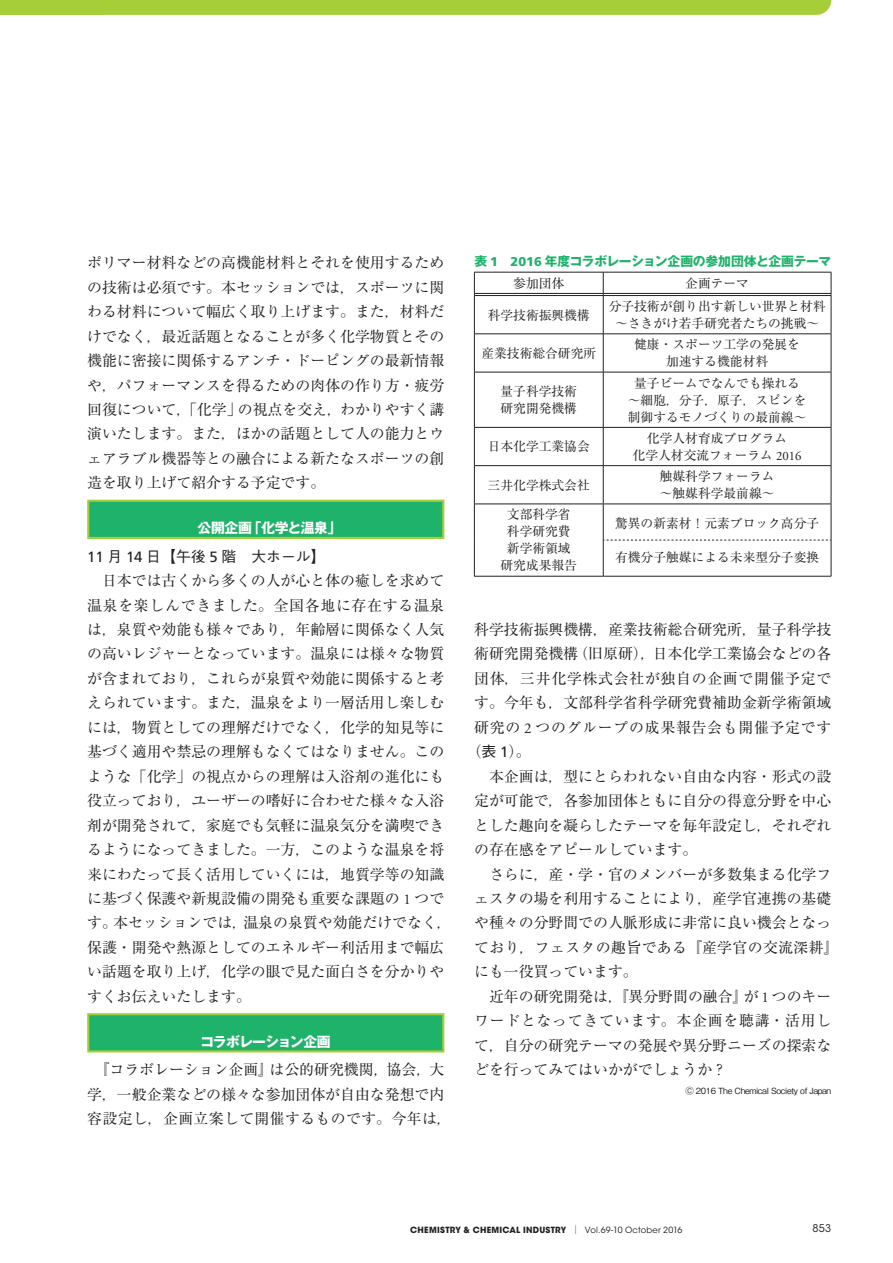
<style>
.page{position:relative;width:893px;height:1263px;background:#fff}
.page>*{position:absolute;margin:0;border:0;box-sizing:border-box;transform-origin:0 0}
.t1{font:14.85px/24.5px "Ryumin Pr 6";color:#231f20}
.t2{font:14.85px "Ryumin Pr 6";letter-spacing:.05em;color:#231f20}
.t3{font:14.85px "Ryumin Pr 6";letter-spacing:.025em;color:#231f20}
.t4{font:500 14.85px "Gothic BBB Pr 6";color:#231f20}
.t5{font:700 13.8px "Gothic MB101 Pr 6";letter-spacing:-.04em;color:#fff}
.t6{font:700 13.8px "Gothic MB101 Pr 6";letter-spacing:-.065em;color:#fff}
.t7{font:12.75px/17px "Ryumin Pr 6";color:#231f20;text-align:center}
.t8{font:700 12.75px "Gothic MB101 Pr 6";letter-spacing:-.025em;color:#1eb26a}
.t9{font:10.65px "ITC Avant Garde Std";color:#231f20}
.t10{font:700 8.55px "ITC Avant Garde Std";letter-spacing:.035em;color:#231f20}
.t11{font:500 8.55px "Gothic BBB Pr 6";letter-spacing:-.04em;color:#231f20}
.s1{font-family:"Frutiger LT Std";font-weight:400}
.s2{font-family:"Adobe Garamond Pro"}
.s3{font-family:"Frutiger LT Std";font-weight:900}
.s4{font-family:"Gothic BBB Pr 6";font-weight:500}
.s5{font-family:"Frutiger LT Std"}
.s6{font-family:"Ryumin Pr 6";font-weight:400}
.s7{font-weight:400}
</style>
<div class="page">
<svg style="left:102px;top:0;width:729px;height:15px;background:#a7ce3b"></svg>
<div style="left:0;top:0;width:102px;height:15px;background:#a6ce39"></div>
<div style="left:88px;top:501px;width:355px;height:37px;background:#1eb26a"></div>
<hr style="left:87px;top:500px;width:357px;height:2px;background:#a6ce39">
<hr style="left:87px;top:502px;width:2px;height:35px;background:#a6ce39">
<hr style="left:442px;top:502px;width:2px;height:35px;background:#a6ce39">
<hr style="left:87px;top:537px;width:357px;height:2px;background:#a6ce39">
<div style="left:88px;top:1014px;width:355px;height:37px;background:#1eb26a"></div>
<hr style="left:87px;top:1013px;width:357px;height:2px;background:#a6ce39">
<hr style="left:87px;top:1015px;width:2px;height:35px;background:#a6ce39">
<hr style="left:442px;top:1015px;width:2px;height:35px;background:#a6ce39">
<hr style="left:87px;top:1050px;width:357px;height:2px;background:#a6ce39">
<hr style="left:474px;top:293px;width:129px;height:1px;background:#231f20">
<hr style="left:603px;top:293px;width:228px;height:1px;background:#231f20">
<svg style="left:603px;top:273px;width:1px;height:22px"></svg>
<hr style="left:474px;top:295px;width:129px;height:1px;background:#231f20">
<hr style="left:603px;top:295px;width:228px;height:1px;background:#231f20">
<hr style="left:603px;top:296px;width:1px;height:38px;background:#231f20">
<hr style="left:474px;top:334px;width:129px;height:1px;background:#231f20">
<hr style="left:603px;top:334px;width:228px;height:1px;background:#231f20">
<hr style="left:603px;top:334px;width:1px;height:38px;background:#231f20">
<hr style="left:474px;top:372px;width:129px;height:1px;background:#231f20">
<hr style="left:603px;top:372px;width:228px;height:1px;background:#231f20">
<hr style="left:603px;top:372px;width:1px;height:55px;background:#231f20">
<hr style="left:474px;top:427px;width:129px;height:1px;background:#231f20">
<hr style="left:603px;top:427px;width:228px;height:1px;background:#231f20">
<hr style="left:603px;top:428px;width:1px;height:37px;background:#231f20">
<hr style="left:474px;top:465px;width:129px;height:1px;background:#231f20">
<hr style="left:603px;top:465px;width:228px;height:1px;background:#231f20">
<hr style="left:603px;top:466px;width:1px;height:38px;background:#231f20">
<hr style="left:603px;top:504px;width:228px;height:1px;background:#231f20">
<svg style="left:474px;top:273px;width:1px;height:22px"></svg>
<svg style="left:831px;top:272px;width:1px;height:23px"></svg>
<hr style="left:474px;top:296px;width:1px;height:38px;background:#231f20">
<hr style="left:831px;top:296px;width:1px;height:38px;background:#231f20">
<hr style="left:474px;top:334px;width:1px;height:38px;background:#231f20">
<hr style="left:831px;top:334px;width:1px;height:38px;background:#231f20">
<hr style="left:474px;top:372px;width:1px;height:55px;background:#231f20">
<hr style="left:831px;top:372px;width:1px;height:55px;background:#231f20">
<hr style="left:474px;top:428px;width:1px;height:37px;background:#231f20">
<hr style="left:831px;top:428px;width:1px;height:37px;background:#231f20">
<hr style="left:474px;top:466px;width:1px;height:38px;background:#231f20">
<hr style="left:831px;top:466px;width:1px;height:38px;background:#231f20">
<hr style="left:831px;top:504px;width:1px;height:36px;background:#231f20">
<hr style="left:831px;top:540px;width:1px;height:36px;background:#231f20">
<hr style="left:603px;top:576px;width:228px;height:1px;background:#231f20">
<hr style="left:474px;top:272px;width:129px;height:1px;background:#231f20">
<hr style="left:603px;top:272px;width:228px;height:1px;background:#231f20">
<hr style="left:474px;top:504px;width:129px;height:1px;background:#231f20">
<hr style="left:474px;top:504px;width:1px;height:36px;background:#231f20">
<hr style="left:603px;top:504px;width:1px;height:36px;background:#231f20">
<hr style="left:474px;top:540px;width:1px;height:36px;background:#231f20">
<hr style="left:603px;top:540px;width:1px;height:36px;background:#231f20">
<hr style="left:474px;top:576px;width:129px;height:1px;background:#231f20">
<svg style="left:603px;top:540px;width:228px;height:1px"></svg>
<p class="t1" style="left:87px;top:250px;width:359px;text-align:justify">ポリマー材料などの高機能材料とそれを使用するための技術は必須です。本セッションでは，スポーツに関わる材料について幅広く取り上げます。また，材料だけでなく，最近話題となることが多く化学物質とその機能に密接に関係するアンチ・ドーピングの最新情報や，パフォーマンスを得るための肉体の作り方・疲労回復について，「化学」の視点を交え，わかりやすく講演いたします。また，ほかの話題として人の能力とウェアラブル機器等との融合による新たなスポーツの創造を取り上げて紹介する予定です。</p>
<p class="t5" style="left:198px;top:516px;width:145px">公開企画「化学と温泉」</p>
<p class="t4" style="left:87px;top:544px;width:240px"><span class="s1">11</span> 月 <span class="s1">14</span> 日【午後 <span class="s1">5</span> 階　大ホール】</p>
<p class="t1" style="left:87px;top:567px;width:366px">　日本では古くから多くの人が心と体の癒しを求めて温泉を楽しんできました。全国各地に存在する温泉は，泉質や効能も様々であり，年齢層に関係なく人気の高いレジャーとなっています。温泉には様々な物質が含まれており，これらが泉質や効能に関係すると考えられています。また，温泉をより一層活用し楽しむには，物質としての理解だけでなく，化学的知見等に基づく適用や禁忌の理解もなくてはなりません。このような「化学」の視点からの理解は入浴剤の進化にも役立っており，ユーザーの嗜好に合わせた様々な入浴剤が開発されて，家庭でも気軽に温泉気分を満喫できるようになってきました。一方，このような温泉を将来にわたって長く活用していくには，地質学等の知識に基づく保護や新規設備の開発も重要な課題の <span class="s2">1</span> つです。本セッションでは，温泉の泉質や効能だけでなく，保護・開発や熱源としてのエネルギー利活用まで幅広い話題を取り上げ，化学の眼で見た面白さを分かりやすくお伝えいたします。</p>
<p class="t6" style="left:200px;top:1030px;width:132px">コラボレーション企画</p>
<p class="t1" style="left:87px;top:1056px;width:366px">　『コラボレーション企画』は公的研究機関，協会，大学，一般企業などの様々な参加団体が自由な発想で内容設定し，企画立案して開催するものです。今年は，</p>
<p class="t8" style="left:474px;top:251px;width:358px">表 <span class="s3">1 2016</span> 年度コラボレーション企画の参加団体と企画テーマ</p>
<p class="t7" style="left:513px;top:274px;width:53px">参加団体</p>
<p class="t7" style="left:685px;top:274px;width:65px">企画テーマ</p>
<p class="t7" style="left:488px;top:306px;width:104px">科学技術振興機構</p>
<p class="t7" style="left:609px;top:297px;width:218px">分子技術が創り出す新しい世界と材料～さきがけ若手研究者たちの挑戦～</p>
<p class="t7" style="left:481px;top:344px;width:116px">産業技術総合研究所</p>
<p class="t7" style="left:634px;top:335px;width:167px">健康・スポーツ工学の発展を加速する機能材料</p>
<p class="t7" style="left:500px;top:382px;width:78px;text-align:left">量子科学技術研究開発機構</p>
<p class="t7" style="left:628px;top:374px;width:180px">量子ビームでなんでも操れる～細胞，分子，原子，スピンを制御するモノづくりの最前線～</p>
<p class="t7" style="left:488px;top:437px;width:104px">日本化学工業協会</p>
<p class="t7" style="left:633px;top:429px;width:171px">化学人材育成プログラム<br>化学人材交流フォーラム <span class="s2">2016</span></p>
<p class="t7" style="left:488px;top:476px;width:104px">三井化学株式会社</p>
<p class="t7" style="left:660px;top:467px;width:116px;text-align:left">触媒科学フォーラム～触媒科学最前線～</p>
<p class="t7" style="left:507px;top:505px;width:65px;text-align:left">文部科学省科学研究費</p>
<p class="t7" style="left:615px;top:514px;width:206px">驚異の新素材！元素ブロック高分子</p>
<p class="t7" style="left:500px;top:539px;width:78px">新学術領域研究成果報告</p>
<p class="t7" style="left:615px;top:548px;width:206px">有機分子触媒による未来型分子変換</p>
<p class="t1" style="left:474px;top:616px;width:359px">科学技術振興機構，産業技術総合研究所，量子科学技</p>
<p class="t1" style="left:474px;top:641px;width:359px">術研究開発機構（旧原研），日本化学工業協会などの各</p>
<p class="t2" style="left:474px;top:667px;width:359px">団体，三井化学株式会社が独自の企画で開催予定で</p>
<p class="t1" style="left:474px;top:690px;width:359px">す。今年も，文部科学省科学研究費補助金新学術領域</p>
<p class="t2" style="left:474px;top:716px;width:359px">研究の <span class="s2">2</span> つのグループの成果報告会も開催予定です</p>
<p class="t1" style="left:467px;top:739px;width:66px">（<span class="s4">表</span> <span class="s5">1</span>）。</p>
<p class="t1" style="left:474px;top:763px;width:359px">　本企画は，型にとらわれない自由な内容・形式の設</p>
<p class="t1" style="left:474px;top:788px;width:359px">定が可能で，各参加団体ともに自分の得意分野を中心</p>
<p class="t1" style="left:474px;top:812px;width:359px">とした趣向を凝らしたテーマを毎年設定し，それぞれ</p>
<p class="t1" style="left:474px;top:836px;width:225px">の存在感をアピールしています。</p>
<p class="t1" style="left:474px;top:861px;width:359px">　さらに，産・学・官のメンバーが多数集まる化学フ</p>
<p class="t1" style="left:474px;top:885px;width:359px">ェスタの場を利用することにより，産学官連携の基礎</p>
<p class="t1" style="left:474px;top:910px;width:359px">や種々の分野間での人脈形成に非常に良い機会となっ</p>
<p class="t3" style="left:474px;top:936px;width:366px">ており，フェスタの趣旨である『産学官の交流深耕』</p>
<p class="t1" style="left:474px;top:959px;width:165px">にも一役買っています。</p>
<p class="t1" style="left:474px;top:983px;width:359px">　近年の研究開発は，『異分野間の融合』が <span class="s2">1</span> つのキー</p>
<p class="t2" style="left:474px;top:1009px;width:359px">ワードとなってきています。本企画を聴講・活用し</p>
<p class="t1" style="left:474px;top:1032px;width:359px">て，自分の研究テーマの発展や異分野ニーズの探索な</p>
<p class="t1" style="left:474px;top:1057px;width:254px">どを行ってみてはいかがでしょうか？</p>
<p class="t11" style="left:685px;top:1084px;width:147px">Ⓒ 2016 The Chemical Society of Japan</p>
<p class="t10" style="left:410px;top:1224px;width:274px">CHEMISTRY &amp; CHEMICAL INDUSTRY <span class="s6">│</span> <span class="s7">Vol.69-10 October 2016</span></p>
<p class="t9" style="left:812px;top:1222px;width:20px">853</p>
</div>
